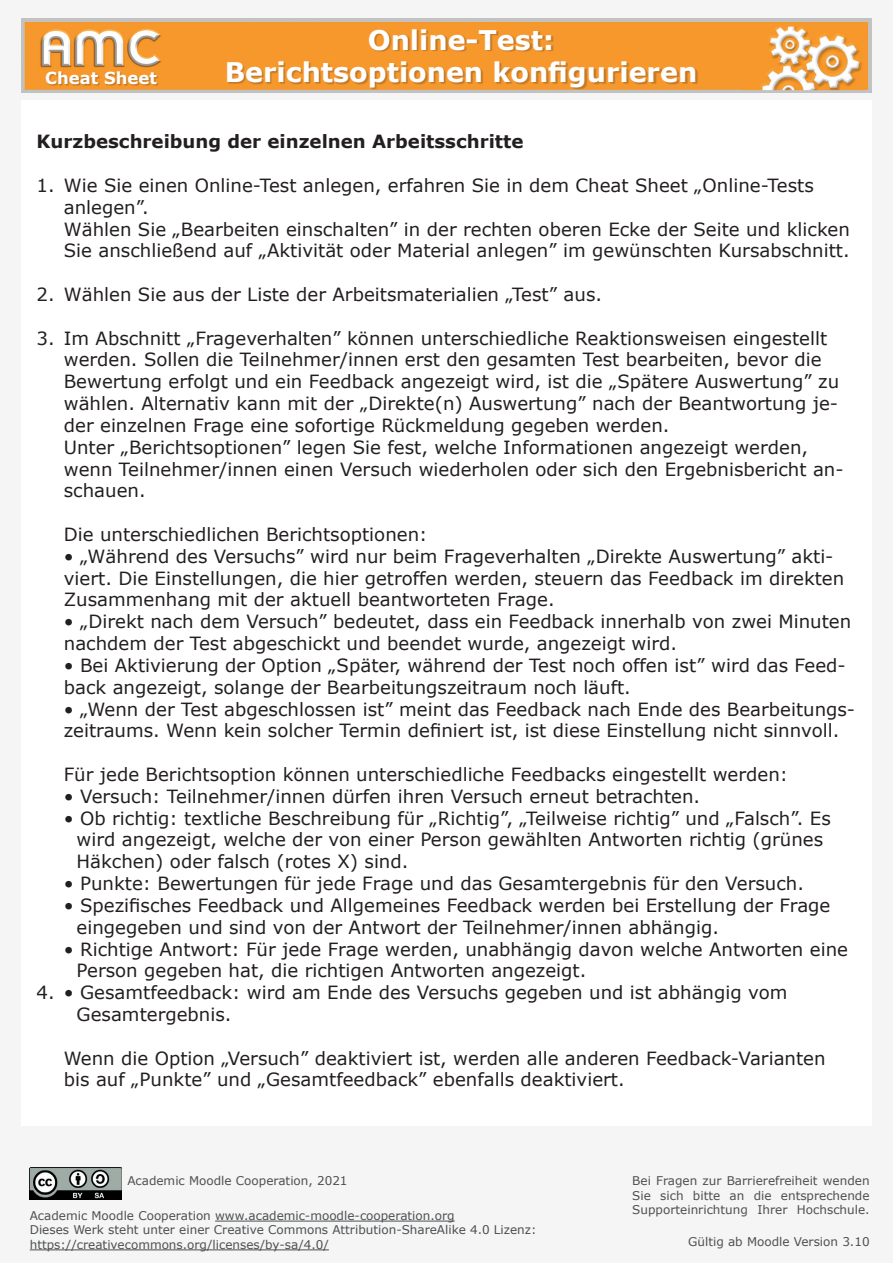
<style>
.page{position:relative;width:893px;height:1263px;background:#f5f5f5}
.page>*{position:absolute;margin:0;border:0;box-sizing:border-box;transform-origin:0 0}
.t1{font:700 27px "Verdana";color:#fff}
.t2{font:18.15px/21.8px "Verdana";color:#231f20}
.t3{font:700 18.15px "Verdana";color:#231f20}
.t4{font:700 16.5px "Verdana";color:#fff}
.t5{font:12px/14.4px "Verdana";color:#4d4f51}
</style>
<div class="page">
<img style="left:22px;top:18px;width:849px;height:75px">
<div style="left:228px;top:30px;width:469px;height:59px;background:#231f20;opacity:.25"></div>
<div style="left:47px;top:72px;width:111px;height:14px;background:#231f20;opacity:.25"></div>
<div style="left:22px;top:100px;width:850px;height:1025px;background:#fff"></div>
<hr style="left:215px;top:1221px;width:240px;height:1px;background:#4d4f51">
<hr style="left:30px;top:1249px;width:299px;height:1px;background:#4d4f51">
<img style="left:30px;top:1167px;width:91px;height:32px">
<h1 class="t1" style="left:368px;top:21px;width:188px">Online-Test:</h1>
<p class="t4" style="left:45px;top:66px;width:113px">Cheat Sheet</p>
<h1 class="t1" style="left:225px;top:53px;width:474px">Berichtsoptionen konfigurieren</h1>
<p class="t3" style="left:37px;top:129px;width:488px">Kurzbeschreibung der einzelnen Arbeitsschritte</p>
<p class="t2" style="left:64px;top:174px;width:788px;text-indent:-27px">1. Wie Sie einen Online-Test anlegen, erfahren Sie in dem Cheat Sheet „Online-Tests anlegen”.<br>Wählen Sie „Bearbeiten einschalten” in der rechten oberen Ecke der Seite und klicken Sie anschließend auf „Aktivität oder Material anlegen” im gewünschten Kursabschnitt.</p>
<p class="t2" style="left:37px;top:283px;width:567px">2. Wählen Sie aus der Liste der Arbeitsmaterialien „Test” aus.</p>
<p class="t2" style="left:64px;top:327px;width:781px;text-indent:-27px">3. Im Abschnitt „Frageverhalten” können unterschiedliche Reaktionsweisen eingestellt werden. Sollen die Teilnehmer/innen erst den gesamten Test bearbeiten, bevor die Bewertung erfolgt und ein Feedback angezeigt wird, ist die „Spätere Auswertung” zu wählen. Alternativ kann mit der „Direkte(n) Auswertung” nach der Beantwortung je&shy;der einzelnen Frage eine sofortige Rückmeldung gegeben werden.<br>Unter „Berichtsoptionen” legen Sie fest, welche Informationen angezeigt werden, wenn Teilnehmer/innen einen Versuch wiederholen oder sich den Ergebnisbericht an&shy;schauen.</p>
<p class="t2" style="left:64px;top:523px;width:365px">Die unterschiedlichen Berichtsoptionen:</p>
<p class="t2" style="left:64px;top:545px;width:782px">• „Während des Versuchs” wird nur beim Frageverhalten „Direkte Auswertung” akti&shy;viert. Die Einstellungen, die hier getroffen werden, steuern das Feedback im direkten<br>Zusammenhang mit der aktuell beantworteten Frage.</p>
<p class="t2" style="left:64px;top:611px;width:789px">• „Direkt nach dem Versuch” bedeutet, dass ein Feedback innerhalb von zwei Minuten nachdem der Test abgeschickt und beendet wurde, angezeigt wird.</p>
<p class="t2" style="left:64px;top:654px;width:783px">• Bei Aktivierung der Option „Später, während der Test noch offen ist” wird das Feed&shy;back angezeigt, solange der Bearbeitungszeitraum noch läuft.</p>
<p class="t2" style="left:64px;top:698px;width:793px">• „Wenn der Test abgeschlossen ist” meint das Feedback nach Ende des Bearbeitungs&shy;zeitraums. Wenn kein solcher Termin definiert ist, ist diese Einstellung nicht sinnvoll.</p>
<p class="t2" style="left:64px;top:763px;width:726px">Für jede Berichtsoption können unterschiedliche Feedbacks eingestellt werden:</p>
<p class="t2" style="left:64px;top:785px;width:638px">• Versuch: Teilnehmer/innen dürfen ihren Versuch erneut betrachten.</p>
<p class="t2" style="left:77px;top:807px;width:756px;text-indent:-13px">• Ob richtig: textliche Beschreibung für „Richtig”, „Teilweise richtig” und „Falsch”. Es wird angezeigt, welche der von einer Person gewählten Antworten richtig (grünes<br>Häkchen) oder falsch (rotes X) sind.</p>
<p class="t2" style="left:64px;top:872px;width:742px">• Punkte: Bewertungen für jede Frage und das Gesamtergebnis für den Versuch.</p>
<p class="t2" style="left:77px;top:894px;width:755px;text-indent:-13px">• Spezifisches Feedback und Allgemeines Feedback werden bei Erstellung der Frage eingegeben und sind von der Antwort der Teilnehmer/innen abhängig.</p>
<p class="t2" style="left:77px;top:938px;width:773px;text-indent:-13px">• Richtige Antwort: Für jede Frage werden, unabhängig davon welche Antworten eine<br>Person gegeben hat, die richtigen Antworten angezeigt.</p>
<p class="t2" style="left:77px;top:981px;width:712px;text-indent:-40px">4. • Gesamtfeedback: wird am Ende des Versuchs gegeben und ist abhängig vom<br>Gesamtergebnis.</p>
<p class="t2" style="left:64px;top:1047px;width:763px">Wenn die Option „Versuch” deaktiviert ist, werden alle anderen Feedback-Varianten bis auf „Punkte” und „Gesamtfeedback” ebenfalls deaktiviert.</p>
<p class="t5" style="left:127px;top:1173px;width:222px">Academic Moodle Cooperation, 2021</p>
<p class="t5" style="left:632px;top:1173px;width:239px;text-align:justify">Bei Fragen zur Barrierefreiheit wenden Sie sich bitte an die entsprechende Supporteinrichtung Ihrer Hochschule.</p>
<p class="t5" style="left:30px;top:1208px;width:508px">Academic Moodle Cooperation www.academic-moodle-cooperation.org<br>Dieses Werk steht unter einer Creative Commons Attribution-ShareAlike 4.0 Lizenz: https://creativecommons.org/licenses/by-sa/4.0/</p>
<p class="t5" style="left:688px;top:1234px;width:183px">Gültig ab Moodle Version 3.10</p>
</div>
